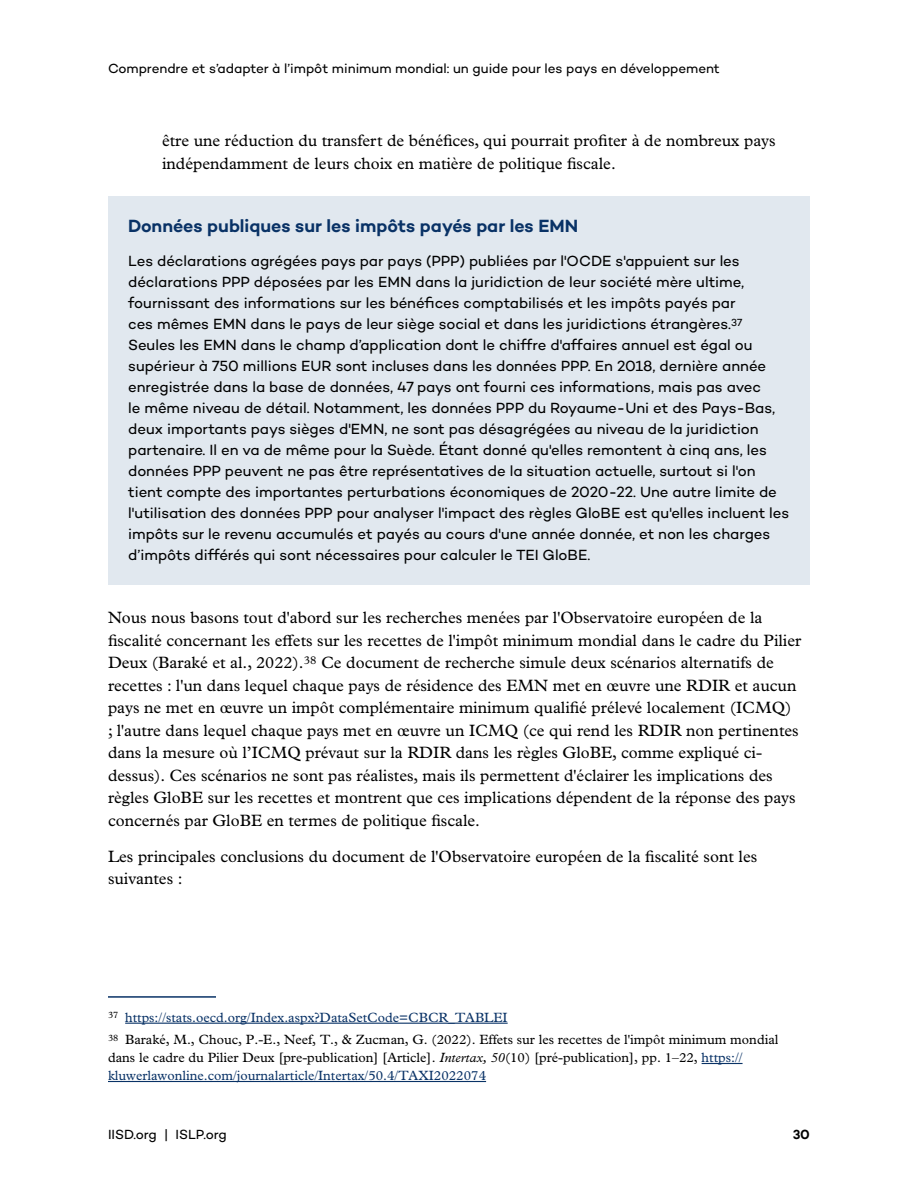
<style>
.page{position:relative;width:918px;height:1188px;background:#fff}
.page>*{position:absolute;margin:0;border:0;box-sizing:border-box;transform-origin:0 0}
.t1{font:600 18px "Campton";letter-spacing:-.005em;color:#093266}
.t2{font:16.5px/22.5px "Plantin MT Pro";color:#000}
.Paragraph_Last__end{font:15px/21px "Campton";letter-spacing:-.005em;color:#000}
.Footnotes{font:13.5px/18px "Plantin MT Pro";color:#000}
.t3{font:13.5px "Campton";letter-spacing:-.005em;color:#000}
.Footnotes-2{font:13.5px "Plantin MT Pro";color:#093266}
.t4{font:600 13.5px "Campton";color:#000}
.s1{font-style:italic}
.s2{color:#093266}
</style>
<div class="page">
<div style="left:108px;top:196px;width:702px;height:61px;background:#e1e8ef"></div>
<div style="left:108px;top:233px;width:702px;height:351px;background:#e1e8ef"></div>
<hr style="left:108px;top:996px;width:108px;height:2px;background:#093266">
<hr style="left:125px;top:1023px;width:383px;height:1px;background:#093266">
<hr style="left:702px;top:1063px;width:41px;height:1px;background:#093266">
<hr style="left:108px;top:1081px;width:378px;height:1px;background:#093266">
<p class="t3" style="left:108px;top:60px;width:613px">Comprendre et s’adapter à l’impôt minimum mondial: un guide pour les pays en développement</p>
<p class="t2" style="left:162px;top:130px;width:615px">être une réduction du transfert de bénéfices, qui pourrait profiter à de nombreux pays indépendamment de leurs choix en matière de politique fiscale.</p>
<h1 class="t1" style="left:128px;top:214px;width:451px">Données publiques sur les impôts payés par les EMN</h1>
<p class="Paragraph_Last__end" style="left:128px;top:251px;width:663px">Les déclarations agrégées pays par pays (PPP) publiées par l'OCDE s'appuient sur les déclarations PPP déposées par les EMN dans la juridiction de leur société mère ultime, fournissant des informations sur les bénéfices comptabilisés et les impôts payés par<br>ces mêmes EMN dans le pays de leur siège social et dans les juridictions étrangères.<sup>37<br></sup>Seules les EMN dans le champ d’application dont le chiffre d'affaires annuel est égal ou supérieur à 750 millions EUR sont incluses dans les données PPP. En 2018, dernière année enregistrée dans la base de données, 47 pays ont fourni ces informations, mais pas avec<br>le même niveau de détail. Notamment, les données PPP du Royaume-Uni et des Pays-Bas, deux importants pays sièges d'EMN, ne sont pas désagrégées au niveau de la juridiction partenaire. Il en va de même pour la Suède. Étant donné qu'elles remontent à cinq ans, les données PPP peuvent ne pas être représentatives de la situation actuelle, surtout si l'on tient compte des importantes perturbations économiques de 2020-22. Une autre limite de l'utilisation des données PPP pour analyser l'impact des règles GloBE est qu'elles incluent les impôts sur le revenu accumulés et payés au cours d'une année donnée, et non les charges d’impôts différés qui sont nécessaires pour calculer le TEI GloBE.</p>
<p class="t2" style="left:108px;top:607px;width:695px">Nous nous basons tout d'abord sur les recherches menées par l'Observatoire européen de la fiscalité concernant les effets sur les recettes de l'impôt minimum mondial dans le cadre du Pilier Deux (Baraké et al., 2022).<sup>38</sup> Ce document de recherche simule deux scénarios alternatifs de recettes : l'un dans lequel chaque pays de résidence des EMN met en œuvre une RDIR et aucun pays ne met en œuvre un impôt complémentaire minimum qualifié prélevé localement (ICMQ)<br>; l'autre dans lequel chaque pays met en œuvre un ICMQ (ce qui rend les RDIR non pertinentes dans la mesure où l’ICMQ prévaut sur la RDIR dans les règles GloBE, comme expliqué ci&shy;dessus). Ces scénarios ne sont pas réalistes, mais ils permettent d'éclairer les implications des règles GloBE sur les recettes et montrent que ces implications dépendent de la réponse des pays concernés par GloBE en termes de politique fiscale.</p>
<p class="t2" style="left:108px;top:845px;width:651px">Les principales conclusions du document de l'Observatoire européen de la fiscalité sont les suivantes :</p>
<p class="Footnotes-2" style="left:108px;top:1009px;width:401px"><sup>37</sup> https://stats.oecd.org/Index.aspx?DataSetCode=CBCR_TABLEI</p>
<p class="Footnotes" style="left:108px;top:1031px;width:672px"><sup>38</sup> Baraké, M., Chouc, P.-E., Neef, T., &amp; Zucman, G. (2022). Effets sur les recettes de l'impôt minimum mondial dans le cadre du Pilier Deux [pre-publication] [Article]. <span class="s1">Intertax, 50</span>(10) [pré-publication], pp. 1–22, <span class="s2">https:// kluwerlawonline.com/journalarticle/Intertax/50.4/TAXI2022074</span></p>
<p class="t3" style="left:108px;top:1126px;width:120px">IISD.org | ISLP.org</p>
<p class="t4" style="left:793px;top:1126px;width:19px">30</p>
</div>
